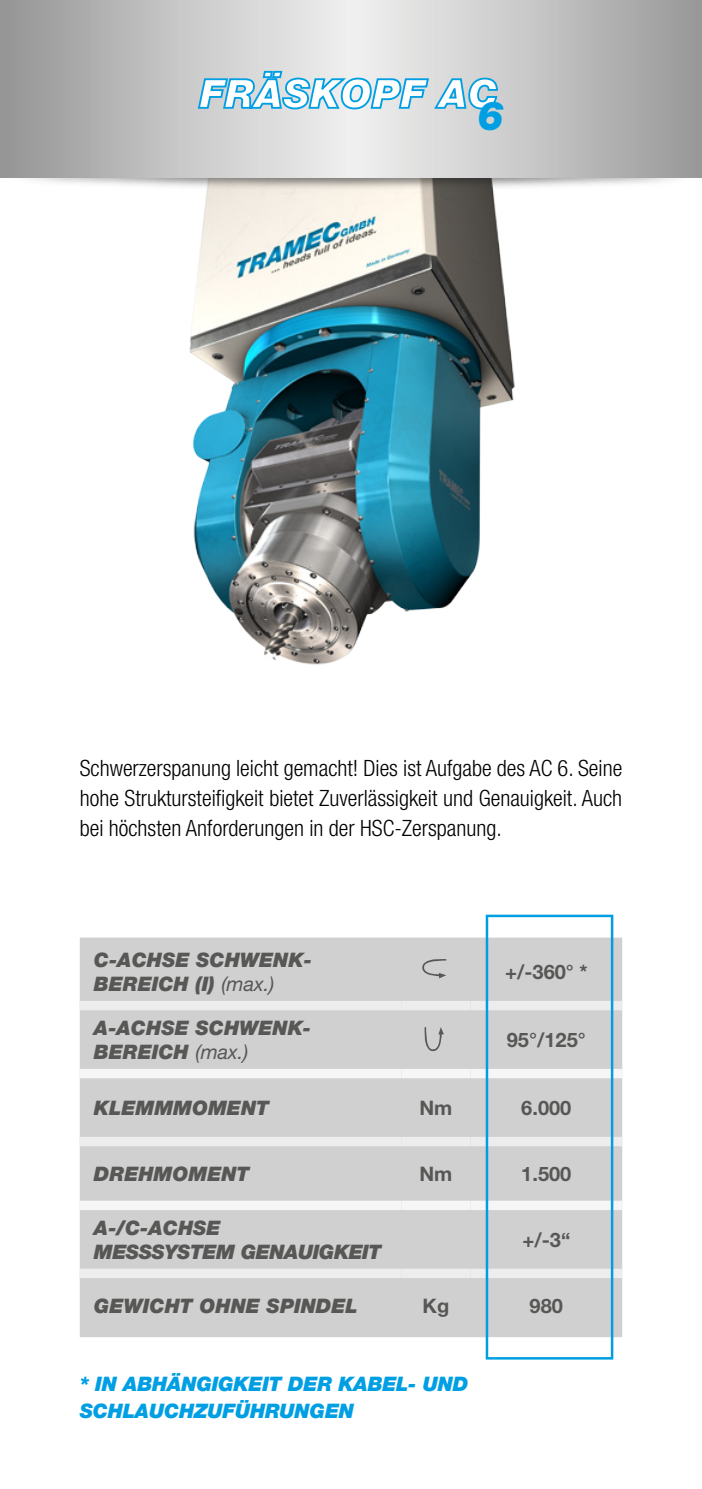
<style>
.page{position:relative;width:702px;height:1489px;background:#fff}
.page>*{position:absolute;margin:0;border:0;box-sizing:border-box;transform-origin:0 0}
.t1{font:italic 900 40px "Helvetica Neue LT";color:#009fe3}
.t2{font:300 condensed 22.5px/30px "Helvetica Neue LT";color:#000;text-align:justify}
.t3{font:italic 900 20px/24px "Helvetica Neue LT";color:#575756}
.t4{font:italic 900 20px/27.5px "Helvetica Neue LT";letter-spacing:-.01em;color:#009fe3}
.t5{font:700 20px "Helvetica Neue LT";color:#575756}
.t6{font:italic 900 20px/24px "Helvetica Neue LT";letter-spacing:-.025em;color:#575756}
.s1{font-weight:400}
</style>
<div class="page">
<img style="left:189px;top:193px;width:326px;height:472px">
<img style="left:9px;top:177px;width:684px;height:16px">
<svg style="left:1px;top:0;width:701px;height:177px;background:#c1c1c1"></svg>
<svg style="left:197px;top:55px;width:302px;height:55px"></svg>
<div style="left:80px;top:937px;width:542px;height:399px;background:#d0d0d0"></div>
<div style="left:80px;top:1000px;width:321px;height:10px;background:#ededed"></div>
<div style="left:401px;top:1000px;width:69px;height:10px;background:#ededed"></div>
<div style="left:470px;top:1000px;width:152px;height:10px;background:#ededed"></div>
<div style="left:80px;top:1136px;width:321px;height:10px;background:#ededed"></div>
<div style="left:401px;top:1136px;width:69px;height:10px;background:#ededed"></div>
<div style="left:470px;top:1136px;width:152px;height:10px;background:#ededed"></div>
<div style="left:80px;top:1268px;width:321px;height:9px;background:#ededed"></div>
<div style="left:401px;top:1268px;width:69px;height:9px;background:#ededed"></div>
<div style="left:470px;top:1268px;width:152px;height:9px;background:#ededed"></div>
<div style="left:80px;top:1068px;width:321px;height:10px;background:#f6f6f6"></div>
<div style="left:401px;top:1068px;width:69px;height:10px;background:#f6f6f6"></div>
<div style="left:470px;top:1068px;width:152px;height:10px;background:#f6f6f6"></div>
<div style="left:80px;top:1200px;width:321px;height:9px;background:#f6f6f6"></div>
<div style="left:401px;top:1200px;width:69px;height:9px;background:#f6f6f6"></div>
<div style="left:470px;top:1200px;width:152px;height:9px;background:#f6f6f6"></div>
<svg style="left:420px;top:958px;width:26px;height:20px"></svg>
<svg style="left:424px;top:1027px;width:20px;height:25px"></svg>
<hr style="left:0;top:0;width:1px;height:177px;background:#969696">
<div style="left:485px;top:914px;width:128px;height:445px;border:2px solid #009fe3"></div>
<p class="t1" style="left:477px;top:91px;width:28px">6</p>
<p class="t2" style="left:80px;top:753px;width:544px">Schwerzerspanung leicht gemacht! Dies ist Aufgabe des AC 6. Seine hohe Struktursteifigkeit bietet Zuverlässigkeit und Genauigkeit. Auch bei höchsten Anforderungen in der HSC-Zerspanung.</p>
<p class="t3" style="left:94px;top:947px;width:219px">C-ACHSE SCHWENK-<br>BEREICH (I) <span class="s1">(max.)</span></p>
<p class="t3" style="left:94px;top:1015px;width:219px">A-ACHSE SCHWENK-<br>BEREICH <span class="s1">(max.)</span></p>
<p class="t5" style="left:505px;top:959px;width:84px">+/-360° *</p>
<p class="t5" style="left:507px;top:1027px;width:81px">95°/125°</p>
<p class="t3" style="left:94px;top:1095px;width:177px">KLEMMMOMENT</p>
<p class="t5" style="left:419px;top:1095px;width:34px">Nm</p>
<p class="t5" style="left:521px;top:1095px;width:52px">6.000</p>
<p class="t3" style="left:94px;top:1161px;width:157px">DREHMOMENT</p>
<p class="t5" style="left:419px;top:1161px;width:34px">Nm</p>
<p class="t5" style="left:521px;top:1161px;width:52px">1.500</p>
<p class="t6" style="left:94px;top:1215px;width:289px">A-/C-ACHSE<br>MESSSYSTEM GENAUIGKEIT</p>
<p class="t5" style="left:522px;top:1227px;width:49px">+/-3“</p>
<p class="t3" style="left:94px;top:1293px;width:265px">GEWICHT OHNE SPINDEL</p>
<p class="t5" style="left:422px;top:1293px;width:28px">Kg</p>
<p class="t5" style="left:529px;top:1293px;width:35px">980</p>
<p class="t4" style="left:80px;top:1369px;width:390px">* IN ABHÄNGIGKEIT DER KABEL- UND<br>SCHLAUCHZUFÜHRUNGEN</p>
</div>
